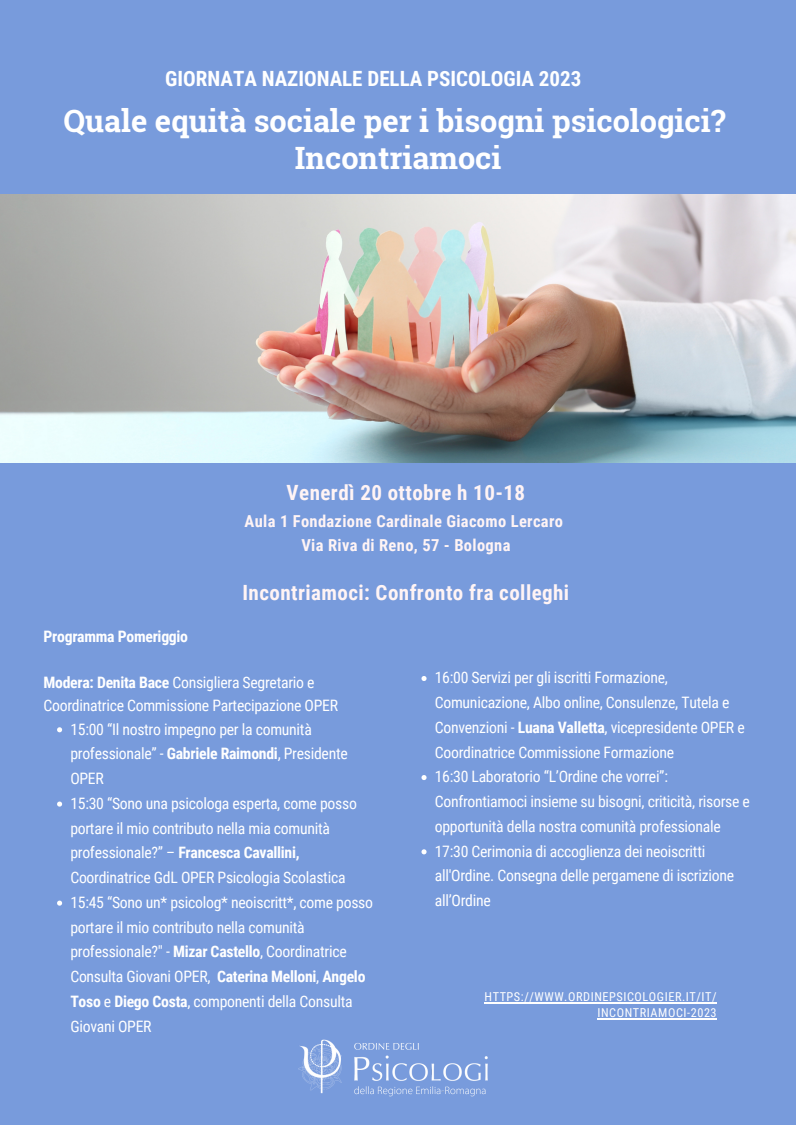
<style>
.page{position:relative;width:796px;height:1125px;background:#fff}
.page>*{position:absolute;margin:0;border:0;box-sizing:border-box;transform-origin:0 0}
.t1{font:700 30.75px "Roboto Slab";color:#fff}
.t2{font:700 21px "Roboto Condensed";letter-spacing:.02em;color:#fff4f5}
.t3{font:700 21px "Roboto Condensed";color:#fff}
.t4{font:700 16.5px "Roboto Condensed";letter-spacing:.02em;color:#fff4f5}
.t5{font:15.75px/24.8px "Roboto Condensed";letter-spacing:-.02em;color:#fff}
.t6{font:700 15.75px "Roboto Condensed";letter-spacing:-.015em;color:#fff}
.t7{font:12.3px/16.4px "Roboto Condensed";letter-spacing:.045em;color:#fff;text-align:right}
.s1{font-weight:700}
</style>
<div class="page">
<div style="left:0;top:0;width:795px;height:1125px;background:#789bdc"></div>
<img style="left:0;top:195px;width:795px;height:267px">
<img style="left:298px;top:1039px;width:190px;height:58px">
<svg style="left:421px;top:676px;width:5px;height:5px"></svg>
<svg style="left:421px;top:775px;width:5px;height:5px"></svg>
<svg style="left:421px;top:849px;width:5px;height:5px"></svg>
<svg style="left:57px;top:727px;width:5px;height:5px"></svg>
<svg style="left:57px;top:802px;width:5px;height:5px"></svg>
<svg style="left:57px;top:901px;width:5px;height:5px"></svg>
<hr style="left:484px;top:1002px;width:233px;height:1px;background:#fff">
<hr style="left:597px;top:1018px;width:120px;height:1px;background:#fff">
<p class="t3" style="left:165px;top:67px;width:417px">GIORNATA NAZIONALE DELLA PSICOLOGIA 2023</p>
<p class="t1" style="left:63px;top:100px;width:663px">Quale equità sociale per i bisogni psicologici?</p>
<p class="t1" style="left:295px;top:137px;width:208px">Incontriamoci</p>
<p class="t2" style="left:286px;top:480px;width:240px">Venerdì 20 ottobre h 10-18</p>
<p class="t4" style="left:244px;top:511px;width:320px">Aula 1 Fondazione Cardinale Giacomo Lercaro</p>
<p class="t4" style="left:301px;top:536px;width:210px">Via Riva di Reno, 57 - Bologna</p>
<p class="t2" style="left:242px;top:581px;width:328px">Incontriamoci: Confronto fra colleghi</p>
<p class="t6" style="left:44px;top:627px;width:146px">Programma Pomeriggio</p>
<p class="t5" style="left:44px;top:671px;width:296px;line-height:23.1px"><span class="s1">Modera: Denita Bace</span> Consigliera Segretario e<br>Coordinatrice Commissione Partecipazione OPER</p>
<p class="t5" style="left:70px;top:717px;width:279px">15:00 “Il nostro impegno per la comunità professionale” - <span class="s1">Gabriele Raimondi</span>, Presidente<br>OPER</p>
<p class="t5" style="left:70px;top:791px;width:288px">15:30 “Sono una psicologa esperta, come posso portare il mio contributo nella mia comunità professionale?” – <span class="s1">Francesca Cavallini, </span>Coordinatrice GdL OPER Psicologia Scolastica</p>
<p class="t5" style="left:70px;top:890px;width:304px">15:45 “Sono un* psicolog* neoiscritt*, come posso portare il mio contributo nella comunità professionale?" - <span class="s1">Mizar Castello</span>, Coordinatrice Consulta Giovani OPER, <span class="s1">Caterina Melloni</span>, <span class="s1">Angelo Toso</span> e <span class="s1">Diego Costa</span>, componenti della Consulta Giovani OPER</p>
<p class="t5" style="left:434px;top:666px;width:311px">16:00 Servizi per gli iscritti Formazione, Comunicazione, Albo online, Consulenze, Tutela e Convenzioni - <span class="s1">Luana Valletta</span>, vicepresidente OPER e Coordinatrice Commissione Formazione</p>
<p class="t5" style="left:434px;top:765px;width:316px">16:30 Laboratorio “L’Ordine che vorrei”:<br>Confrontiamoci insieme su bisogni, criticità, risorse e opportunità della nostra comunità professionale</p>
<p class="t5" style="left:434px;top:839px;width:301px">17:30 Cerimonia di accoglienza dei neoiscritti all'Ordine. Consegna delle pergamene di iscrizione all’Ordine</p>
<p class="t7" style="left:484px;top:989px;width:234px">HTTPS://WWW.ORDINEPSICOLOGIER.IT/IT/<br>INCONTRIAMOCI-2023</p>
</div>
